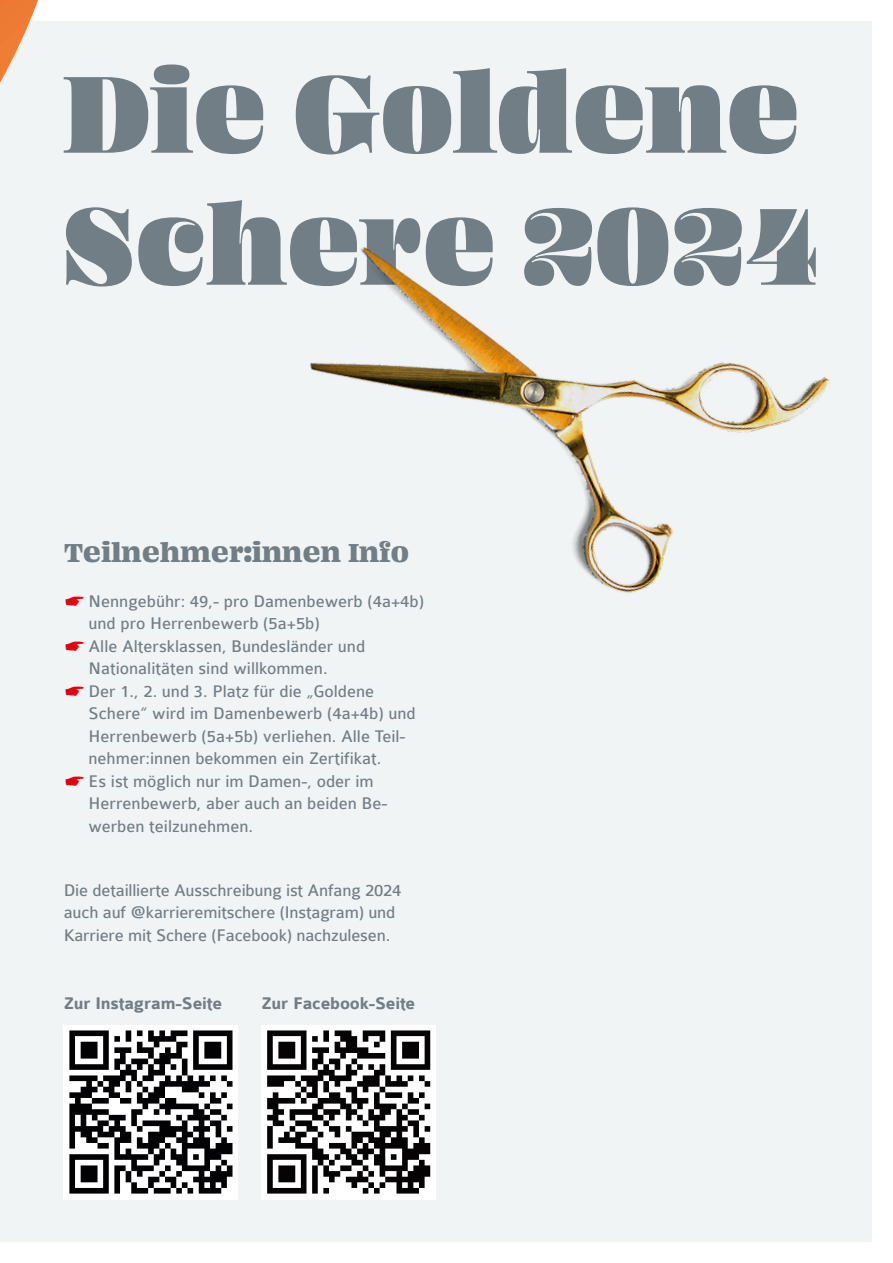
<style>
.page{position:relative;width:893px;height:1263px;background:#fff}
.page>*{position:absolute;margin:0;border:0;box-sizing:border-box;transform-origin:0 0}
.ÜS1{font:120px/132px "Ohno Fatface 36 Pt";letter-spacing:.025em;color:#717e85}
.ÜS1_xsmall{font:28.5px "Ohno Fatface 12 Pt";color:#717e85}
.ZT{font:18px/22.5px "Colaborate";color:#717e85}
.ZT-2{font:700 18px "Colaborate";letter-spacing:-.01em;color:#717e85}
.s1{color:#e3000f}
</style>
<div class="page">
<div style="left:0;top:21px;width:872px;height:1221px;background:#f1f4f5"></div>
<img style="left:0;top:0;width:38px;height:83px">
<div style="left:64px;top:1025px;width:174px;height:174px;background:#fff"></div>
<svg style="left:69px;top:1030px;width:163px;height:163px"></svg>
<div style="left:261px;top:1025px;width:175px;height:174px;background:#fff"></div>
<svg style="left:267px;top:1030px;width:163px;height:163px"></svg>
<img style="left:310px;top:247px;width:520px;height:347px">
<p class="ÜS1" style="left:64px;top:42px;width:755px">Die Goldene<br>Schere 2024</p>
<p class="ÜS1_xsmall" style="left:64px;top:532px;width:347px">Teilnehmer:innen Info</p>
<p class="ZT" style="left:88px;top:590px;width:337px;text-indent:-25px"><span class="s1">☛</span> Nenngebühr: 49,- pro Damenbewerb (4a+4b) und pro Herrenbewerb (5a+5b)</p>
<p class="ZT" style="left:88px;top:635px;width:278px;text-indent:-25px"><span class="s1">☛</span> Alle Altersklassen, Bundesländer und<br>Nationalitäten sind willkommen.</p>
<p class="ZT" style="left:88px;top:680px;width:329px;text-indent:-25px"><span class="s1">☛</span> Der 1., 2. und 3. Platz für die „Goldene Schere“ wird im Damenbewerb (4a+4b) und Herrenbewerb (5a+5b) verliehen. Alle Teil&shy;nehmer:innen bekommen ein Zertifikat.</p>
<p class="ZT" style="left:88px;top:770px;width:301px;text-indent:-25px"><span class="s1">☛</span> Es ist möglich nur im Damen-, oder im<br>Herrenbewerb, aber auch an beiden Be&shy;werben teilzunehmen.</p>
<p class="ZT" style="left:64px;top:879px;width:339px">Die detaillierte Ausschreibung ist Anfang 2024 auch auf @karrieremitschere (Instagram) und<br>Karriere mit Schere (Facebook) nachzulesen.</p>
<p class="ZT-2" style="left:64px;top:994px;width:160px">Zur Instagram-Seite</p>
<p class="ZT-2" style="left:261px;top:994px;width:155px">Zur Facebook-Seite</p>
</div>
